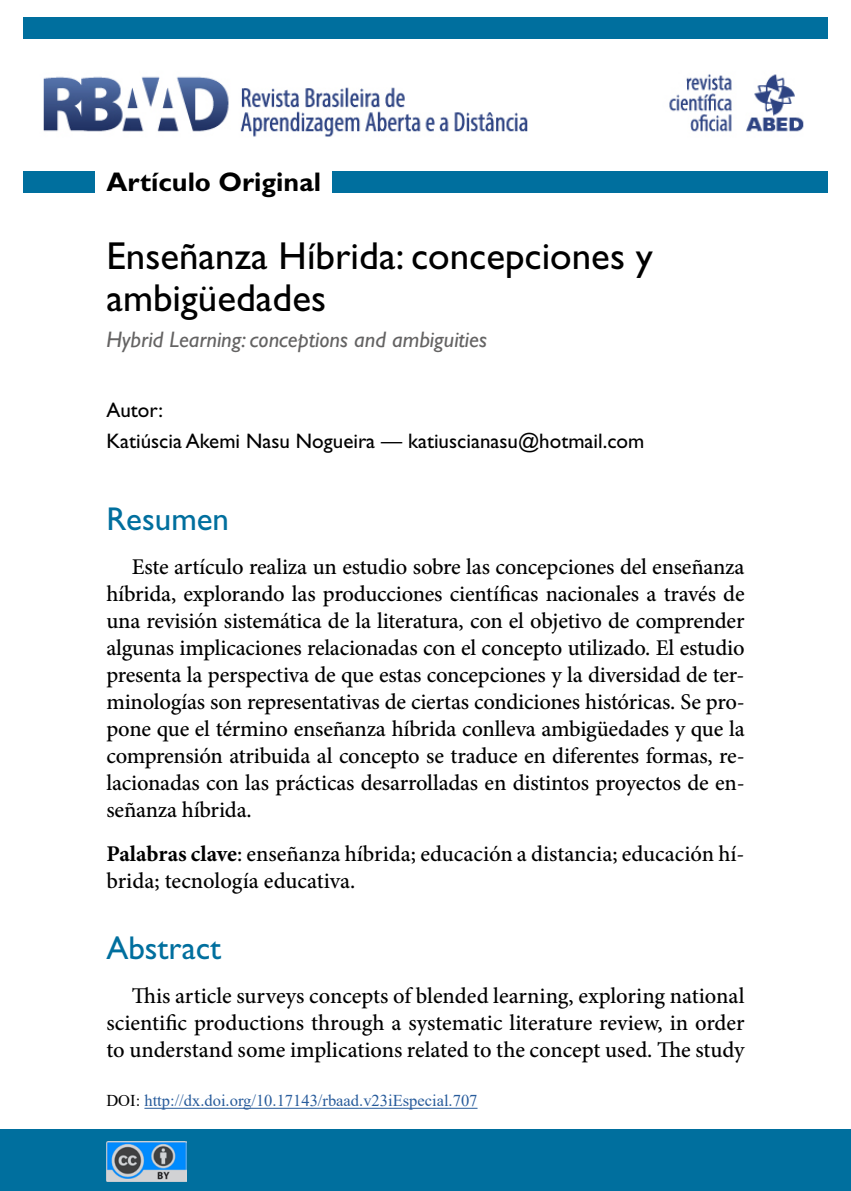
<style>
.page{position:relative;width:851px;height:1191px;background:#fff}
.page>*{position:absolute;margin:0;border:0;box-sizing:border-box;transform-origin:0 0}
.t1{font:39px/42px "Gill Sans Std";color:#000}
.t2{font:33px "Gill Sans Std";color:#006f9e}
.t3{font:700 27px "Gill Sans Std";color:#000}
.t4{font:500 22.5px/27px "Minion Pro";letter-spacing:-.005em;color:#000;text-align:justify}
.t5{font:italic 22.5px "Gill Sans Std";color:#646363}
.t6{font:21px/31px "Gill Sans Std";color:#000}
.t7{font:16.5px "Times New Roman";color:#275b9b}
.s1{font-weight:700}
.s2{color:#000}
</style>
<div class="page">
<hr style="left:104px;top:0;width:1px;height:467px;background:#006f9e">
<div style="left:23px;top:17px;width:804px;height:21px;background:#006f9e"></div>
<div style="left:23px;top:171px;width:804px;height:22px;background:#006f9e"></div>
<img style="left:43px;top:65px;width:761px;height:80px">
<div style="left:0;top:1129px;width:850px;height:62px;background:#006f9e"></div>
<div style="left:95px;top:163px;width:237px;height:34px;background:#fff"></div>
<img style="left:107px;top:1141px;width:80px;height:40px">
<hr style="left:144px;top:1107px;width:333px;height:1px;background:#275b9b">
<p class="t3" style="left:106px;top:166px;width:216px">Artículo Original</p>
<h1 class="t1" style="left:106px;top:235px;width:548px">Enseñanza Híbrida: concepciones y ambigüedades</h1>
<p class="t5" style="left:106px;top:326px;width:382px">Hybrid Learning: conceptions and ambiguities</p>
<p class="t6" style="left:106px;top:395px;width:539px">Autor:<br>Katiúscia Akemi Nasu Nogueira — katiuscianasu@hotmail.com</p>
<h2 class="t2" style="left:106px;top:499px;width:124px">Resumen</h2>
<p class="t4" style="left:106px;top:553px;width:639px;text-indent:26px">Este artículo realiza un estudio sobre las concepciones del enseñanza híbrida, explorando las producciones científicas nacionales a través de una revisión sistemática de la literatura, con el objetivo de comprender algunas implicaciones relacionadas con el concepto utilizado. El estudio presenta la perspectiva de que estas concepciones y la diversidad de ter&shy;minologías son representativas de ciertas condiciones históricas. Se pro&shy;pone que el término enseñanza híbrida conlleva ambigüedades y que la comprensión atribuida al concepto se traduce en diferentes formas, re&shy;lacionadas con las prácticas desarrolladas en distintos proyectos de en&shy;señanza híbrida.</p>
<p class="t4" style="left:106px;top:840px;width:639px"><span class="s1">Palabras clave</span>: enseñanza híbrida; educación a distancia; educación hí&shy;brida; tecnología educativa.</p>
<h2 class="t2" style="left:106px;top:929px;width:116px">Abstract</h2>
<p class="t4" style="left:106px;top:982px;width:639px;text-indent:26px">This article surveys concepts of blended learning, exploring national scientific productions through a systematic literature review, in order to understand some implications related to the concept used. The study</p>
<p class="t7" style="left:106px;top:1089px;width:372px"><span class="s2">DOI:</span> http://dx.doi.org/10.17143/rbaad.v23iEspecial.707</p>
</div>
